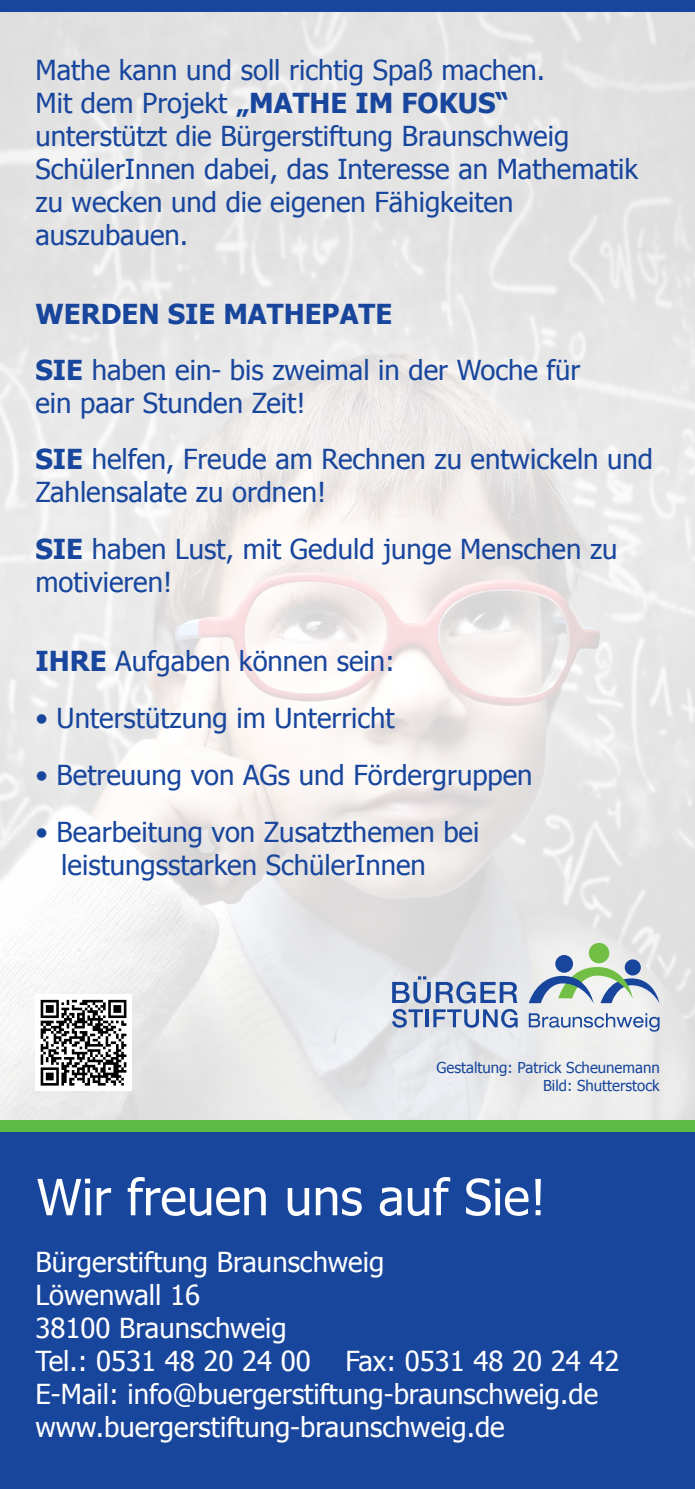
<style>
.page{position:relative;width:695px;height:1489px;background:#fff}
.page>*{position:absolute;margin:0;border:0;box-sizing:border-box;transform-origin:0 0}
.t1{font:50px "Tahoma";color:#fff}
.t2{font:27.5px/33px "Tahoma";color:#18469d}
.t3{font:27.5px/33px "Tahoma";color:#fff}
.t4{font:700 27.5px "Tahoma";color:#18469d}
.t5{font:15px/18px "Tahoma";color:#18469d;text-align:right}
.s1{font-weight:700}
</style>
<div class="page">
<img style="left:0;top:12px;width:694px;height:1108px">
<div style="left:0;top:1126px;width:694px;height:362px;background:#18469d"></div>
<div style="left:0;top:0;width:694px;height:12px;background:#18469d"></div>
<div style="left:0;top:1120px;width:694px;height:12px;background:#5dbb46"></div>
<svg style="left:528px;top:1013px;width:131px;height:18px"></svg>
<svg style="left:392px;top:976px;width:125px;height:51px;background:#a0b0ce"></svg>
<svg style="left:624px;top:959px;width:16px;height:16px"></svg>
<div style="left:588px;top:942px;width:21px;height:21px;background:#71bf44;border-radius:50%"></div>
<div style="left:555px;top:954px;width:18px;height:18px;background:#18469d;border-radius:50%"></div>
<svg style="left:528px;top:966px;width:131px;height:37px"></svg>
<div style="left:35px;top:994px;width:97px;height:96px;background:#fff"></div>
<svg style="left:41px;top:999px;width:85px;height:86px"></svg>
<p class="t2" style="left:35px;top:52px;width:604px">Mathe kann und soll richtig Spaß machen.<br>Mit dem Projekt <span class="s1">„MATHE IM FOKUS“ </span>unterstützt die Bürgerstiftung Braunschweig SchülerInnen dabei, das Interesse an Mathematik zu wecken und die eigenen Fähigkeiten auszubauen.</p>
<p class="t4" style="left:35px;top:294px;width:358px">WERDEN SIE MATHEPATE</p>
<p class="t2" style="left:35px;top:352px;width:546px"><span class="s1">SIE</span> haben ein- bis zweimal in der Woche für ein paar Stunden Zeit!</p>
<p class="t2" style="left:35px;top:441px;width:619px"><span class="s1">SIE</span> helfen, Freude am Rechnen zu entwickeln und<br>Zahlensalate zu ordnen!</p>
<p class="t2" style="left:35px;top:531px;width:583px"><span class="s1">SIE</span> haben Lust, mit Geduld junge Menschen zu motivieren!</p>
<p class="t2" style="left:35px;top:643px;width:361px"><span class="s1">IHRE</span> Aufgaben können sein:</p>
<p class="t2" style="left:35px;top:700px;width:361px">• Unterstützung im Unterricht</p>
<p class="t2" style="left:35px;top:756px;width:498px">• Betreuung von AGs und Fördergruppen</p>
<p class="t2" style="left:61px;top:813px;width:419px;text-indent:-26px">• Bearbeitung von Zusatzthemen bei leistungsstarken SchülerInnen</p>
<p class="t5" style="left:436px;top:1057px;width:225px">Gestaltung: Patrick Scheunemann<br>Bild: Shutterstock</p>
<h1 class="t1" style="left:37px;top:1163px;width:511px">Wir freuen uns auf Sie!</h1>
<p class="t3" style="left:35px;top:1244px;width:350px">Bürgerstiftung Braunschweig<br>Löwenwall 16<br>38100 Braunschweig<br>Tel.: 0531 48 20 24 00</p>
<p class="t3" style="left:35px;top:1343px;width:585px;text-indent:310px">Fax: 0531 48 20 24 42<br>E-Mail: info@buergerstiftung-braunschweig.de www.buergerstiftung-braunschweig.de</p>
</div>
